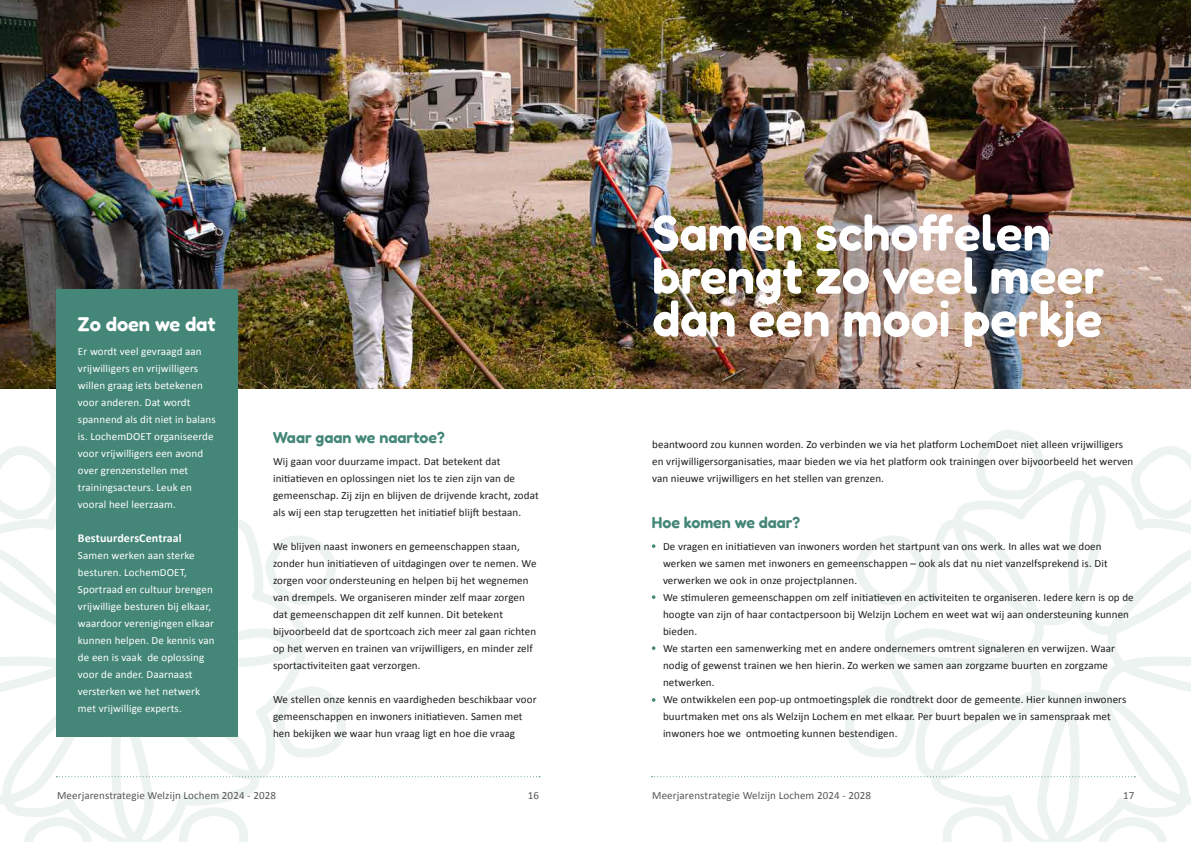
<style>
.page{position:relative;width:1191px;height:842px;background:#fff}
.page>*{position:absolute;margin:0;border:0;box-sizing:border-box;transform-origin:0 0}
.t1{font:600 50px/43px "Fredoka";color:#fff}
.t2{font:600 20px "Fredoka";color:#fff}
.t3{font:600 16px "Fredoka";color:#448677}
.t4{font:700 12px "Calibri";letter-spacing:.01em;color:#fff}
.t5{font:11px/17px "Calibri";letter-spacing:.01em;color:#1c1d1c}
.t6{font:11px/17px "Calibri";letter-spacing:.01em;color:#fff}
.t7{font:11px "Calibri";letter-spacing:.01em;color:#575756}
</style>
<div class="page">
<img style="left:0;top:0;width:1191px;height:388px">
<svg style="left:0;top:446px;width:57px;height:23px"></svg>
<svg style="left:307px;top:686px;width:39px;height:72px"></svg>
<svg style="left:0;top:469px;width:307px;height:373px"></svg>
<svg style="left:178px;top:805px;width:72px;height:37px"></svg>
<svg style="left:22px;top:815px;width:73px;height:27px"></svg>
<svg style="left:264px;top:534px;width:72px;height:71px"></svg>
<svg style="left:56px;top:776px;width:484px;height:1px"></svg>
<svg style="left:651px;top:776px;width:231px;height:1px"></svg>
<div style="left:57px;top:289px;width:181px;height:448px;background:#448677"></div>
<svg style="left:1134px;top:446px;width:57px;height:23px"></svg>
<svg style="left:845px;top:686px;width:38px;height:72px"></svg>
<svg style="left:883px;top:469px;width:308px;height:373px"></svg>
<svg style="left:940px;top:805px;width:72px;height:37px"></svg>
<svg style="left:1096px;top:815px;width:72px;height:27px"></svg>
<svg style="left:972px;top:430px;width:74px;height:69px"></svg>
<svg style="left:855px;top:534px;width:71px;height:71px"></svg>
<svg style="left:652px;top:544px;width:3px;height:4px"></svg>
<svg style="left:652px;top:595px;width:3px;height:4px"></svg>
<svg style="left:652px;top:646px;width:3px;height:4px"></svg>
<svg style="left:652px;top:698px;width:3px;height:4px"></svg>
<h2 class="t2" style="left:78px;top:311px;width:139px">Zo doen we dat</h2>
<p class="t6" style="left:78px;top:342px;width:139px">Er wordt veel gevraagd aan vrijwilligers en vrijwilligers willen graag iets betekenen voor anderen. Dat wordt spannend als dit niet in balans is. LochemDOET organiseerde voor vrijwilligers een avond over grenzenstellen met trainingsacteurs. Leuk en vooral heel leerzaam.</p>
<p class="t4" style="left:78px;top:530px;width:105px">BestuurdersCentraal</p>
<p class="t6" style="left:78px;top:546px;width:138px">Samen werken aan sterke besturen. LochemDOET,<br>Sportraad en cultuur brengen vrijwillige besturen bij elkaar, waardoor verenigingen elkaar kunnen helpen. De kennis van de een is vaak de oplossing voor de ander. Daarnaast versterken we het netwerk met vrijwillige experts.</p>
<h3 class="t3" style="left:273px;top:427px;width:173px">Waar gaan we naartoe?</h3>
<p class="t5" style="left:273px;top:453px;width:267px">Wij gaan voor duurzame impact. Dat betekent dat initiatieven en oplossingen niet los te zien zijn van de gemeenschap. Zij zijn en blijven de drijvende kracht, zodat als wij een stap terugzetten het initiatief blijft bestaan.</p>
<p class="t5" style="left:273px;top:538px;width:265px">We blijven naast inwoners en gemeenschappen staan, zonder hun initiatieven of uitdagingen over te nemen. We zorgen voor ondersteuning en helpen bij het wegnemen van drempels. We organiseren minder zelf maar zorgen dat gemeenschappen dit zelf kunnen. Dit betekent bijvoorbeeld dat de sportcoach zich meer zal gaan richten op het werven en trainen van vrijwilligers, en minder zelf sportactiviteiten gaat verzorgen.</p>
<p class="t5" style="left:273px;top:691px;width:265px">We stellen onze kennis en vaardigheden beschikbaar voor gemeenschappen en inwoners initiatieven. Samen met hen bekijken we waar hun vraag ligt en hoe die vraag</p>
<p class="t7" style="left:57px;top:789px;width:220px">Meerjarenstrategie Welzijn Lochem 2024 - 2028</p>
<p class="t7" style="left:528px;top:789px;width:13px">16</p>
<h1 class="t1" style="left:652px;top:210px;width:454px">Samen schoffelen brengt zo veel meer</h1>
<h1 class="t1" style="left:652px;top:296px;width:451px">dan een mooi perkje</h1>
<p class="t5" style="left:652px;top:436px;width:483px">beantwoord zou kunnen worden. Zo verbinden we via het platform LochemDoet niet alleen vrijwilligers en vrijwilligersorganisaties, maar bieden we via het platform ook trainingen over bijvoorbeeld het werven van nieuwe vrijwilligers en het stellen van grenzen.</p>
<h3 class="t3" style="left:652px;top:512px;width:150px">Hoe komen we daar?</h3>
<p class="t5" style="left:663px;top:538px;width:472px">De vragen en initiatieven van inwoners worden het startpunt van ons werk. In alles wat we doen werken we samen met inwoners en gemeenschappen – ook als dat nu niet vanzelfsprekend is. Dit verwerken we ook in onze projectplannen.<br>We stimuleren gemeenschappen om zelf initiatieven en activiteiten te organiseren. Iedere kern is op de hoogte van zijn of haar contactpersoon bij Welzijn Lochem en weet wat wij aan ondersteuning kunnen bieden.<br>We starten een samenwerking met en andere ondernemers omtrent signaleren en verwijzen. Waar nodig of gewenst trainen we hen hierin. Zo werken we samen aan zorgzame buurten en zorgzame netwerken.<br>We ontwikkelen een pop-up ontmoetingsplek die rondtrekt door de gemeente. Hier kunnen inwoners buurtmaken met ons als Welzijn Lochem en met elkaar. Per buurt bepalen we in samenspraak met inwoners hoe we ontmoeting kunnen bestendigen.</p>
<p class="t7" style="left:652px;top:789px;width:220px">Meerjarenstrategie Welzijn Lochem 2024 - 2028</p>
<p class="t7" style="left:1123px;top:789px;width:13px">17</p>
</div>
